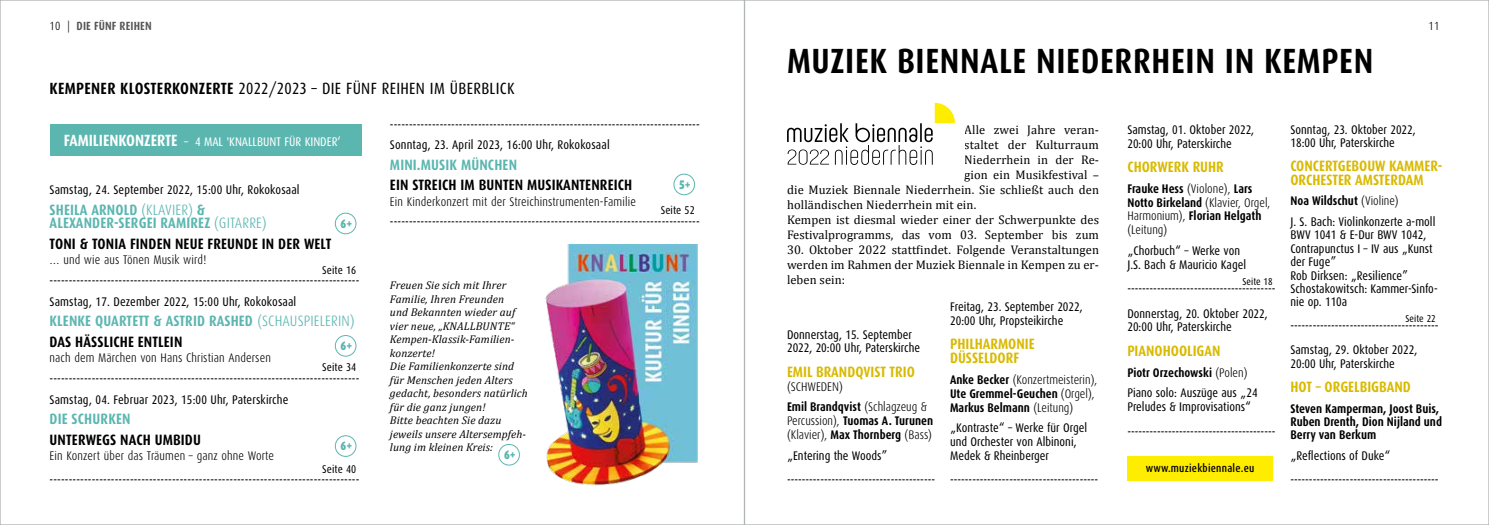
<style>
.page{position:relative;width:1489px;height:525px;background:#fff}
.page>*{position:absolute;margin:0;border:0;box-sizing:border-box;transform-origin:0 0}
.t1{font:700 35px "Dax Condensed";letter-spacing:.02em;color:#000}
.t2{font:16.25px "Dax Condensed";letter-spacing:.02em;color:#000}
.t3{font:700 15px/13.5px "Dax Condensed";letter-spacing:.01em;color:#5bb6b0}
.t4{font:700 15px/13.4px "Dax Condensed";color:#d9ba00}
.t5{font:700 15px "Dax Condensed";letter-spacing:.01em;color:#000}
.t6{font:12.5px/13.8px "Dax Condensed";color:#000}
.t7{font:12.5px/15px "Cambria";letter-spacing:.005em;color:#000;text-align:justify}
.t8{font:300 12.5px/13.8px "Dax Condensed";letter-spacing:.01em;color:#000}
.t9{font:700 12.5px/13.4px "Dax Condensed";color:#000}
.t10{font:12.5px "Dax Condensed";color:#fff}
.t11{font:900 12.5px "Dax Condensed";color:#5bb6b0}
.t12{font:700 11.88px "Dax Condensed";letter-spacing:.01em;color:#555756}
.t13{font:300 11.88px "Dax Condensed";color:#000}
.t14{font:italic 11.25px/13.5px "Cambria";letter-spacing:.01em;color:#000}
.t15{font:11.25px "Dax Condensed";letter-spacing:.01em;color:#000}
.t16{font:500 11.25px "Dax Condensed";letter-spacing:.02em;color:#000}
.t17{font:10px "Dax Condensed";letter-spacing:.01em;color:#000}
.s1{font-weight:300;color:#000}
.s2{font-weight:700}
.s3{font-weight:700;font-size:16.25px}
.s4{font-weight:300}
.s5{color:#000}
</style>
<div class="page">
<img style="left:545px;top:244px;width:153px;height:241px">
<div style="left:50px;top:124px;width:311px;height:32px;background:#5bb6b0"></div>
<div style="left:1127px;top:455px;width:145px;height:25px;background:#ffed00"></div>
<svg style="left:787px;top:103px;width:167px;height:62px"></svg>
<div style="left:498px;top:444px;width:21px;height:21px;border:1px solid #5bb6b0;border-radius:50%"></div>
<div style="left:335px;top:213px;width:21px;height:21px;border:1px solid #5bb6b0;border-radius:50%"></div>
<div style="left:673px;top:174px;width:21px;height:21px;border:1px solid #5bb6b0;border-radius:50%"></div>
<div style="left:335px;top:335px;width:21px;height:21px;border:1px solid #5bb6b0;border-radius:50%"></div>
<div style="left:335px;top:435px;width:21px;height:21px;border:1px solid #5bb6b0;border-radius:50%"></div>
<p class="t12" style="left:67px;top:20px;width:86px"><span class="s1">|</span> DIE FÜNF REIHEN</p>
<p class="t13" style="left:50px;top:20px;width:12px">10</p>
<p class="t13" style="left:1428px;top:20px;width:12px">11</p>
<h2 class="t2" style="left:50px;top:80px;width:466px"><span class="s2">KEMPENER KLOSTERKONZERTE</span> 2022/2023 – DIE FÜNF REIHEN IM ÜBERBLICK</h2>
<p class="t10" style="left:64px;top:134px;width:278px"><span class="s3">FAMILIENKONZERTE</span> – 4 MAL 'KNALLBUNT FÜR KINDER‘</p>
<p class="t6" style="left:50px;top:183px;width:251px">Samstag, 24. September 2022, 15:00 Uhr, Rokokosaal</p>
<p class="t3" style="left:50px;top:203px;width:219px">SHEILA ARNOLD <span class="s4">(KLAVIER)</span> &amp;<br>ALEXANDER-SERGEI RAMIREZ <span class="s4">(GITARRE)</span></p>
<p class="t5" style="left:50px;top:235px;width:283px">TONI &amp; TONIA FINDEN NEUE FREUNDE IN DER WELT</p>
<p class="t8" style="left:50px;top:253px;width:158px">… und wie aus Tönen Musik wird!</p>
<p class="t6" style="left:50px;top:270px;width:311px;line-height:20.6px">---------------------------------------------------------------------------------<br>Samstag, 17. Dezember 2022, 15:00 Uhr, Rokokosaal</p>
<p class="t3" style="left:50px;top:311px;width:306px;line-height:20.6px">KLENKE QUARTETT &amp; ASTRID RASHED <span class="s4">(SCHAUSPIELERIN)<br></span><span class="s5">DAS HÄSSLICHE ENTLEIN</span></p>
<p class="t8" style="left:50px;top:351px;width:223px">nach dem Märchen von Hans Christian Andersen</p>
<p class="t6" style="left:50px;top:368px;width:311px;line-height:20.6px">---------------------------------------------------------------------------------<br>Samstag, 04. Februar 2023, 15:00 Uhr, Paterskirche</p>
<p class="t3" style="left:50px;top:412px;width:82px">DIE SCHURKEN</p>
<p class="t5" style="left:50px;top:431px;width:153px">UNTERWEGS NACH UMBIDU</p>
<p class="t8" style="left:50px;top:449px;width:226px">Ein Konzert über das Träumen – ganz ohne Worte</p>
<p class="t6" style="left:50px;top:473px;width:311px">---------------------------------------------------------------------------------</p>
<p class="t11" style="left:340px;top:216px;width:13px">6+</p>
<p class="t15" style="left:322px;top:264px;width:36px">Seite 16</p>
<p class="t11" style="left:340px;top:338px;width:13px">6+</p>
<p class="t15" style="left:322px;top:361px;width:36px">Seite 34</p>
<p class="t11" style="left:340px;top:438px;width:13px">6+</p>
<p class="t15" style="left:322px;top:462px;width:36px">Seite 40</p>
<p class="t6" style="left:390px;top:114px;width:311px;line-height:20.6px">---------------------------------------------------------------------------------<br>Sonntag, 23. April 2023, 16:00 Uhr, Rokokosaal</p>
<p class="t3" style="left:390px;top:158px;width:129px">MINI.MUSIK MÜNCHEN</p>
<p class="t5" style="left:390px;top:177px;width:244px">EIN STREICH IM BUNTEN MUSIKANTENREICH</p>
<p class="t8" style="left:390px;top:195px;width:247px">Ein Kinderkonzert mit der Streichinstrumenten-Familie</p>
<p class="t6" style="left:390px;top:215px;width:311px">---------------------------------------------------------------------------------</p>
<p class="t11" style="left:679px;top:177px;width:13px">5+</p>
<p class="t15" style="left:660px;top:204px;width:36px">Seite 52</p>
<p class="t14" style="left:390px;top:278px;width:139px">Freuen Sie sich mit Ihrer<br>Familie, Ihren Freunden<br>und Bekannten wieder auf vier neue, „KNALLBUNTE“<br>Kempen-Klassik-Familien&shy;konzerte!<br>Die Familienkonzerte sind für Menschen jeden Alters gedacht, besonders natürlich für die ganz jungen!<br>Bitte beachten Sie dazu jeweils unsere Altersempfeh&shy;lung im kleinen Kreis:</p>
<p class="t11" style="left:504px;top:447px;width:13px">6+</p>
<h1 class="t1" style="left:787px;top:42px;width:587px">MUZIEK BIENNALE NIEDERRHEIN IN KEMPEN</h1>
<p class="t7" style="left:964px;top:122px;width:136px">Alle zwei Jahre veran-</p>
<p class="t7" style="left:964px;top:137px;width:136px">staltet der Kulturraum</p>
<p class="t7" style="left:964px;top:152px;width:136px">Niederrhein in der Re-</p>
<p class="t7" style="left:964px;top:167px;width:136px">gion ein Musikfestival –</p>
<p class="t7" style="left:787px;top:182px;width:313px">die Muziek Biennale Niederrhein. Sie schließt auch den</p>
<p class="t7" style="left:787px;top:197px;width:191px">holländischen Niederrhein mit ein.</p>
<p class="t7" style="left:787px;top:212px;width:313px">Kempen ist diesmal wieder einer der Schwerpunkte des</p>
<p class="t7" style="left:787px;top:227px;width:313px">Festivalprogramms, das vom 03. September bis zum</p>
<p class="t7" style="left:787px;top:242px;width:313px">30. Oktober 2022 stattfindet. Folgende Veranstaltungen werden im Rahmen der Muziek Biennale in Kempen zu er&shy;leben sein:</p>
<p class="t6" style="left:787px;top:327px;width:135px">Donnerstag, 15. September<br>2022, 20:00 Uhr, Paterskirche</p>
<p class="t4" style="left:787px;top:365px;width:129px">EMIL BRANDQVIST TRIO</p>
<p class="t8" style="left:787px;top:376px;width:142px;line-height:20.9px">(SCHWEDEN)<br><span class="s2">Emil Brandqvist</span> (Schlagzeug &amp;</p>
<p class="t8" style="left:787px;top:414px;width:148px">Percussion), <span class="s2">Tuomas A. Turunen </span>(Klavier), <span class="s2">Max Thornberg</span> (Bass)</p>
<p class="t6" style="left:787px;top:443px;width:149px;line-height:24.4px">„Entering the Woods” ----------------------------------------</p>
<p class="t6" style="left:950px;top:300px;width:134px">Freitag, 23. September 2022,<br>20:00 Uhr, Propsteikirche</p>
<p class="t4" style="left:950px;top:337px;width:86px;line-height:13.8px">PHILHARMONIE<br>DÜSSELDORF</p>
<p class="t9" style="left:950px;top:372px;width:148px;line-height:13.8px">Anke Becker <span class="s4">(Konzertmeisterin),<br></span>Ute Gremmel-Geuchen <span class="s4">(Orgel),<br></span>Markus Belmann <span class="s4">(Leitung)</span></p>
<p class="t6" style="left:950px;top:421px;width:138px">„Kontraste“ – Werke für Orgel und Orchester von Albinoni,<br>Medek &amp; Rheinberger</p>
<p class="t6" style="left:950px;top:473px;width:149px">----------------------------------------</p>
<p class="t6" style="left:1127px;top:123px;width:128px">Samstag, 01. Oktober 2022,<br>20:00 Uhr, Paterskirche</p>
<p class="t4" style="left:1127px;top:160px;width:98px">CHORWERK RUHR</p>
<p class="t8" style="left:1127px;top:182px;width:144px"><span class="s2">Frauke Hess</span> (Violone), <span class="s2">Lars<br>Notto Birkeland</span> (Klavier, Orgel,<br>Harmonium), <span class="s2">Florian Helgath </span>(Leitung)</p>
<p class="t6" style="left:1127px;top:244px;width:120px">„Chorbuch“ – Werke von<br>J.S. Bach &amp; Mauricio Kagel</p>
<p class="t6" style="left:1127px;top:277px;width:149px;line-height:24.4px">----------------------------------------<br>Donnerstag, 20. Oktober 2022,</p>
<p class="t6" style="left:1127px;top:320px;width:106px">20:00 Uhr, Paterskirche</p>
<p class="t4" style="left:1127px;top:344px;width:95px">PIANOHOOLIGAN</p>
<p class="t6" style="left:1127px;top:362px;width:132px;line-height:20.9px"><span class="s2">Piotr Orzechowski</span> <span class="s4">(Polen)<br></span>Piano solo: Auszüge aus „24</p>
<p class="t6" style="left:1127px;top:394px;width:149px;line-height:24.4px">Preludes &amp; Improvisations“ ----------------------------------------</p>
<p class="t17" style="left:1242px;top:276px;width:32px">Seite 18</p>
<p class="t16" style="left:1145px;top:461px;width:110px">www.muziekbiennale.eu</p>
<p class="t6" style="left:1290px;top:123px;width:127px;line-height:13.4px">Sonntag, 23. Oktober 2022,<br>18:00 Uhr, Paterskirche</p>
<p class="t4" style="left:1290px;top:159px;width:153px">CONCERTGEBOUW KAMMER-<br>ORCHESTER AMSTERDAM</p>
<p class="t6" style="left:1290px;top:191px;width:146px;line-height:20.5px"><span class="s2">Noa Wildschut</span> <span class="s4">(Violine)<br></span>J. S. Bach: Violinkonzerte a-moll</p>
<p class="t6" style="left:1290px;top:228px;width:149px;line-height:13.4px">BWV 1041 &amp; E-Dur BWV 1042,<br>Contrapunctus I – IV aus „Kunst der Fuge”<br>Rob Dirksen: „Resilience”<br>Schostakowitsch: Kammer-Sinfo&shy;nie op. 110a</p>
<p class="t6" style="left:1290px;top:314px;width:149px;line-height:24px">----------------------------------------<br>Samstag, 29. Oktober 2022,</p>
<p class="t6" style="left:1290px;top:356px;width:106px">20:00 Uhr, Paterskirche</p>
<p class="t4" style="left:1290px;top:380px;width:122px">HOT – ORGELBIGBAND</p>
<p class="t9" style="left:1290px;top:401px;width:153px">Steven Kamperman, Joost Buis,<br>Ruben Drenth, Dion Nijland und<br>Berry van Berkum</p>
<p class="t6" style="left:1290px;top:443px;width:149px;line-height:24px">„Reflections of Duke“ ----------------------------------------</p>
<p class="t17" style="left:1405px;top:312px;width:32px">Seite 22</p>
</div>
